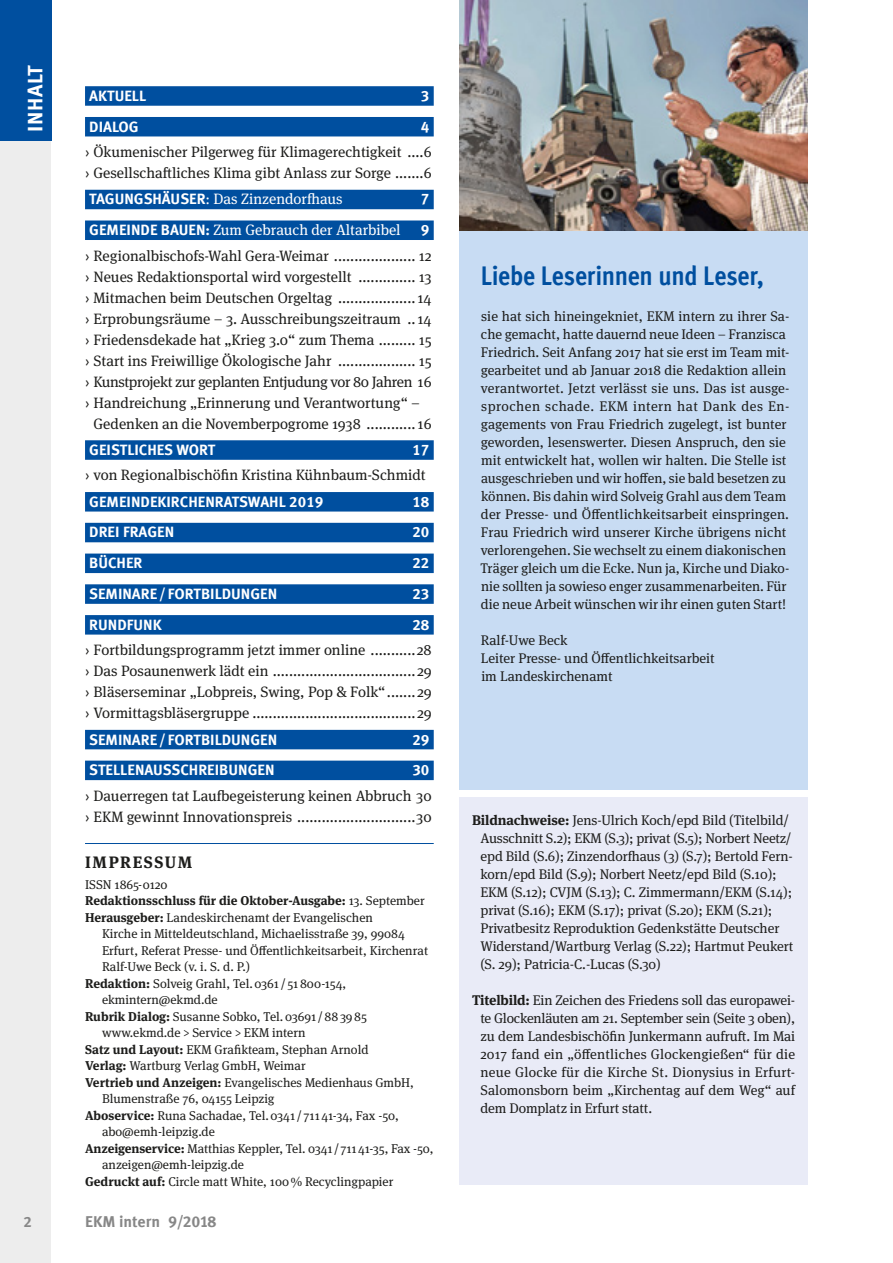
<style>
.page{position:relative;width:893px;height:1263px;background:#fff}
.page>*{position:absolute;margin:0;border:0;box-sizing:border-box;transform-origin:0 0}
.H4_18pt{font:700 condensed 27px "Meta Offc";letter-spacing:-.01em;color:#004f9f}
.t1{font:700 21px "Meta Offc";letter-spacing:.025em;color:#fff}
.Impressum{font:700 16.5px "Meta Serif OT";letter-spacing:.09em;color:#1d1d1b}
.t2{font:700 15.75px "Meta Offc";color:#878787}
.t3{font:15px/26.2px "Meta Serif OT";color:#1d1d1b}
.t4{font:700 15px "Meta Offc";color:#fff}
.t5{font:15px "Meta Serif OT";color:#fff}
.t6{font:15px "Meta Serif OT";letter-spacing:-.025em;color:#1d1d1b}
.t7{font:700 15px "Meta Offc";color:#878787}
.Fließtext{font:13.95px/18px "Meta Serif OT";color:#1d1d1b}
.Impressum-2{font:12.75px/16.5px "Meta Serif OT";color:#1d1d1b}
.Impressum-3{font:700 12.75px "Meta Serif OT";color:#1d1d1b}
.s1{font-family:"Meta Offc Norm"}
.s2{font-family:"Meta Offc";font-weight:700}
.s3{font-family:"Meta Offc";font-weight:700;color:#fff}
.s4{font-weight:700}
.s5{font-weight:400}
</style>
<div class="page">
<div style="left:0;top:0;width:51px;height:1263px;background:#ededed"></div>
<img style="left:459px;top:0;width:349px;height:231px">
<hr style="left:85px;top:843px;width:349px;height:1px;background:#004f9f">
<div style="left:0;top:0;width:51px;height:140px;background:#004f9f"></div>
<div style="left:85px;top:86px;width:349px;height:20px;background:#004f9f"></div>
<div style="left:85px;top:117px;width:349px;height:19px;background:#004f9f"></div>
<div style="left:85px;top:190px;width:349px;height:19px;background:#004f9f"></div>
<div style="left:85px;top:220px;width:349px;height:20px;background:#004f9f"></div>
<div style="left:85px;top:440px;width:349px;height:20px;background:#004f9f"></div>
<div style="left:85px;top:492px;width:349px;height:19px;background:#004f9f"></div>
<div style="left:85px;top:523px;width:349px;height:19px;background:#004f9f"></div>
<div style="left:85px;top:554px;width:349px;height:19px;background:#004f9f"></div>
<div style="left:85px;top:584px;width:349px;height:20px;background:#004f9f"></div>
<div style="left:85px;top:615px;width:349px;height:20px;background:#004f9f"></div>
<div style="left:85px;top:730px;width:349px;height:19px;background:#004f9f"></div>
<div style="left:85px;top:761px;width:349px;height:19px;background:#004f9f"></div>
<div style="left:459px;top:797px;width:349px;height:388px;background:#e9ebf7"></div>
<div style="left:459px;top:231px;width:349px;height:558px;background:#c8dcf3"></div>
<p class="t1" style="left:23px;top:132px;width:68px;rotate:-90deg">INHALT</p>
<p class="t4" style="left:89px;top:87px;width:58px">AKTUELL</p>
<p class="t4" style="left:421px;top:87px;width:10px">3</p>
<p class="t4" style="left:89px;top:117px;width:51px">DIALOG</p>
<p class="t4" style="left:421px;top:117px;width:10px">4</p>
<p class="t3" style="left:85px;top:139px;width:348px"><span class="s1">›</span> Ökumenischer Pilgerweg für Klimagerechtigkeit ....6</p>
<p class="t3" style="left:85px;top:160px;width:348px"><span class="s1">›</span> Gesellschaftliches Klima gibt Anlass zur Sorge .......6</p>
<p class="t5" style="left:89px;top:190px;width:255px"><span class="s2">TAGUNGSHÄUSER</span><span class="s1">:</span> Das Zinzendorfhaus</p>
<p class="t4" style="left:421px;top:190px;width:10px">7</p>
<p class="t5" style="left:89px;top:220px;width:313px"><span class="s2">GEMEINDE BAUEN:</span> Zum Gebrauch der Altarbibel</p>
<p class="t4" style="left:421px;top:221px;width:10px">9</p>
<p class="t3" style="left:85px;top:242px;width:348px"><span class="s1">›</span> Regionalbischofs-Wahl Gera-Weimar .................... 12</p>
<p class="t3" style="left:85px;top:263px;width:348px"><span class="s1">›</span> Neues Redaktionsportal wird vorgestellt .............. 13</p>
<p class="t3" style="left:85px;top:284px;width:348px"><span class="s1">›</span> Mitmachen beim Deutschen Orgeltag ................... 14</p>
<p class="t3" style="left:85px;top:305px;width:348px"><span class="s1">›</span> Erprobungsräume – 3. Ausschreibungszeitraum .. 14</p>
<p class="t3" style="left:85px;top:326px;width:348px"><span class="s1">›</span> Friedensdekade hat „Krieg 3.0“ zum Thema ......... 15</p>
<p class="t3" style="left:85px;top:347px;width:348px"><span class="s1">›</span> Start ins Freiwillige Ökologische Jahr ................... 15</p>
<p class="t6" style="left:85px;top:372px;width:348px"><span class="s1">›</span> Kunstprojekt zur geplanten Entjudung vor 80 Jahren 16</p>
<p class="t3" style="left:85px;top:389px;width:337px"><span class="s1">›</span> Handreichung „Erinnerung und Verantwortung“ –</p>
<p class="t3" style="left:94px;top:410px;width:340px">Gedenken an die Novemberpogrome 1938 ............ 16</p>
<p class="t4" style="left:89px;top:441px;width:128px">GEISTLICHES WORT</p>
<p class="t4" style="left:412px;top:441px;width:19px">17</p>
<p class="t3" style="left:85px;top:462px;width:342px"><span class="s1">›</span> von Regionalbischöfin Kristina Kühnbaum-Schmidt<br><span class="s3">GEMEINDEKIRCHENRATSWAHL 2019</span></p>
<p class="H4_18pt" style="left:481px;top:260px;width:285px">Liebe Leserinnen und Leser,</p>
<p class="Fließtext" style="left:481px;top:307px;width:310px">sie hat sich hineingekniet, EKM intern zu ihrer Sa&shy;che gemacht, hatte dauernd neue Ideen – Franzisca Friedrich. Seit Anfang 2017 hat sie erst im Team mit&shy;gearbeitet und ab Januar 2018 die Redaktion allein verantwortet. Jetzt verlässt sie uns. Das ist ausge&shy;sprochen schade. EKM intern hat Dank des En&shy;gagements von Frau Friedrich zugelegt, ist bunter geworden, lesenswerter. Diesen Anspruch, den sie mit entwickelt hat, wollen wir halten. Die Stelle ist ausgeschrieben und wir hoffen, sie bald besetzen zu können. Bis dahin wird Solveig Grahl aus dem Team der Presse- und Öffentlichkeitsarbeit einspringen.<br>Frau Friedrich wird unserer Kirche übrigens nicht verlorengehen. Sie wechselt zu einem diakonischen Träger gleich um die Ecke. Nun ja, Kirche und Diako&shy;nie sollten ja sowieso enger zusammenarbeiten. Für die neue Arbeit wünschen wir ihr einen guten Start!</p>
<p class="Fließtext" style="left:481px;top:631px;width:88px">Ralf-Uwe Beck</p>
<p class="Fließtext" style="left:481px;top:649px;width:235px">Leiter Presse- und Öffentlichkeitsarbeit im Landeskirchenamt</p>
<p class="t4" style="left:412px;top:492px;width:19px">18</p>
<p class="t4" style="left:89px;top:523px;width:86px">DREI FRAGEN</p>
<p class="t4" style="left:412px;top:523px;width:19px">20</p>
<p class="t4" style="left:89px;top:554px;width:55px">BÜCHER</p>
<p class="t4" style="left:412px;top:554px;width:19px">22</p>
<p class="t4" style="left:89px;top:585px;width:190px">SEMINARE/ FORTBILDUNGEN</p>
<p class="t4" style="left:412px;top:585px;width:19px">23</p>
<p class="t4" style="left:89px;top:616px;width:74px">RUNDFUNK</p>
<p class="t4" style="left:412px;top:616px;width:19px">28</p>
<p class="t3" style="left:85px;top:637px;width:348px"><span class="s1">›</span> Fortbildungsprogramm jetzt immer online ...........28</p>
<p class="t3" style="left:85px;top:658px;width:348px"><span class="s1">›</span> Das Posaunenwerk lädt ein ...................................29</p>
<p class="t3" style="left:85px;top:679px;width:348px"><span class="s1">›</span> Bläserseminar „Lobpreis, Swing, Pop &amp; Folk“ .......29</p>
<p class="t3" style="left:85px;top:700px;width:348px"><span class="s1">›</span> Vormittagsbläsergruppe ........................................29</p>
<p class="t4" style="left:89px;top:730px;width:190px">SEMINARE/ FORTBILDUNGEN</p>
<p class="t4" style="left:412px;top:730px;width:19px">29</p>
<p class="t4" style="left:89px;top:761px;width:187px">STELLENAUSSCHREIBUNGEN</p>
<p class="t4" style="left:412px;top:761px;width:19px">30</p>
<p class="t3" style="left:85px;top:782px;width:348px"><span class="s1">›</span> Dauerregen tat Laufbegeisterung keinen Abbruch 30</p>
<p class="t3" style="left:85px;top:803px;width:348px"><span class="s1">›</span> EKM gewinnt Innovationspreis .............................30</p>
<p class="Fließtext" style="left:480px;top:811px;width:314px;text-indent:-9px"><span class="s4">Bildnachweise:</span> Jens-Ulrich Koch/epd Bild (Titelbild/ Ausschnitt S.2); EKM (S.3); privat (S.5); Norbert Neetz/ epd Bild (S.6); Zinzendorfhaus (3) (S.7); Bertold Fern&shy;korn/epd Bild (S.9); Norbert Neetz/epd Bild (S.10); EKM (S.12); CVJM (S.13); C. Zimmermann/EKM (S.14); privat (S.16); EKM (S.17); privat (S.20); EKM (S.21); Privatbesitz Reproduktion Gedenkstätte Deutscher Widerstand/Wartburg Verlag (S.22); Hartmut Peukert (S. 29); Patricia-C.-Lucas (S.30)</p>
<p class="Fließtext" style="left:480px;top:991px;width:316px;text-align:justify;text-indent:-9px"><span class="s4">Titelbild:</span> Ein Zeichen des Friedens soll das europawei&shy;te Glockenläuten am 21. September sein (Seite 3 oben), zu dem Landesbischöfin Junkermann aufruft. Im Mai 2017 fand ein „öffentliches Glockengießen“ für die neue Glocke für die Kirche St. Dionysius in Erfurt-Salomonsborn beim „Kirchentag auf dem Weg“ auf dem Domplatz in Erfurt statt.</p>
<p class="Impressum" style="left:85px;top:852px;width:109px">IMPRESSUM</p>
<p class="Impressum-2" style="left:85px;top:876px;width:84px">ISSN 1865-0120</p>
<p class="Impressum-3" style="left:85px;top:893px;width:341px">Redaktionsschluss für die Oktober-Ausgabe: <span class="s5">13. September</span></p>
<p class="Impressum-2" style="left:102px;top:909px;width:328px;text-indent:-17px"><span class="s4">Herausgeber:</span> Landeskirchenamt der Evangelischen<br>Kirche in Mitteldeutschland, Michaelisstraße 39, 99084<br>Erfurt, Referat Presse- und Öffentlichkeitsarbeit, Kirchenrat Ralf-Uwe Beck (v. i. S. d. P.)</p>
<p class="Impressum-2" style="left:102px;top:975px;width:246px;text-indent:-17px"><span class="s4">Redaktion:</span> Solveig Grahl, Tel.0361 / 51800-154, ekmintern@ekmd.de</p>
<p class="Impressum-2" style="left:85px;top:1008px;width:283px"><span class="s4">Rubrik Dialog:</span> Susanne Sobko, Tel.03691 /883985</p>
<p class="Impressum-2" style="left:102px;top:1025px;width:205px">www.ekmd.de &gt; Service &gt; EKM intern</p>
<p class="Impressum-2" style="left:85px;top:1041px;width:285px"><span class="s4">Satz und Layout:</span> EKM Grafikteam, Stephan Arnold</p>
<p class="Impressum-2" style="left:85px;top:1058px;width:222px"><span class="s4">Verlag:</span> Wartburg Verlag GmbH, Weimar</p>
<p class="Impressum-2" style="left:102px;top:1074px;width:314px;text-indent:-17px"><span class="s4">Vertrieb und Anzeigen:</span> Evangelisches Medienhaus GmbH,<br>Blumenstraße 76, 04155 Leipzig</p>
<p class="Impressum-2" style="left:102px;top:1107px;width:298px;text-indent:-17px"><span class="s4">Aboservice:</span> Runa Sachadae, Tel.0341 / 71141-34, Fax -50, abo@emh-leipzig.de</p>
<p class="Impressum-2" style="left:102px;top:1140px;width:333px;text-indent:-17px"><span class="s4">Anzeigenservice:</span> Matthias Keppler, Tel. 0341 /71141-35, Fax -50, anzeigen@emh-leipzig.de</p>
<p class="Impressum-2" style="left:85px;top:1173px;width:310px"><span class="s4">Gedruckt auf:</span> Circle matt White, 100% Recyclingpapier</p>
<p class="t7" style="left:23px;top:1213px;width:10px">2</p>
<p class="t2" style="left:85px;top:1212px;width:133px">EKM intern 9/2018</p>
</div>
